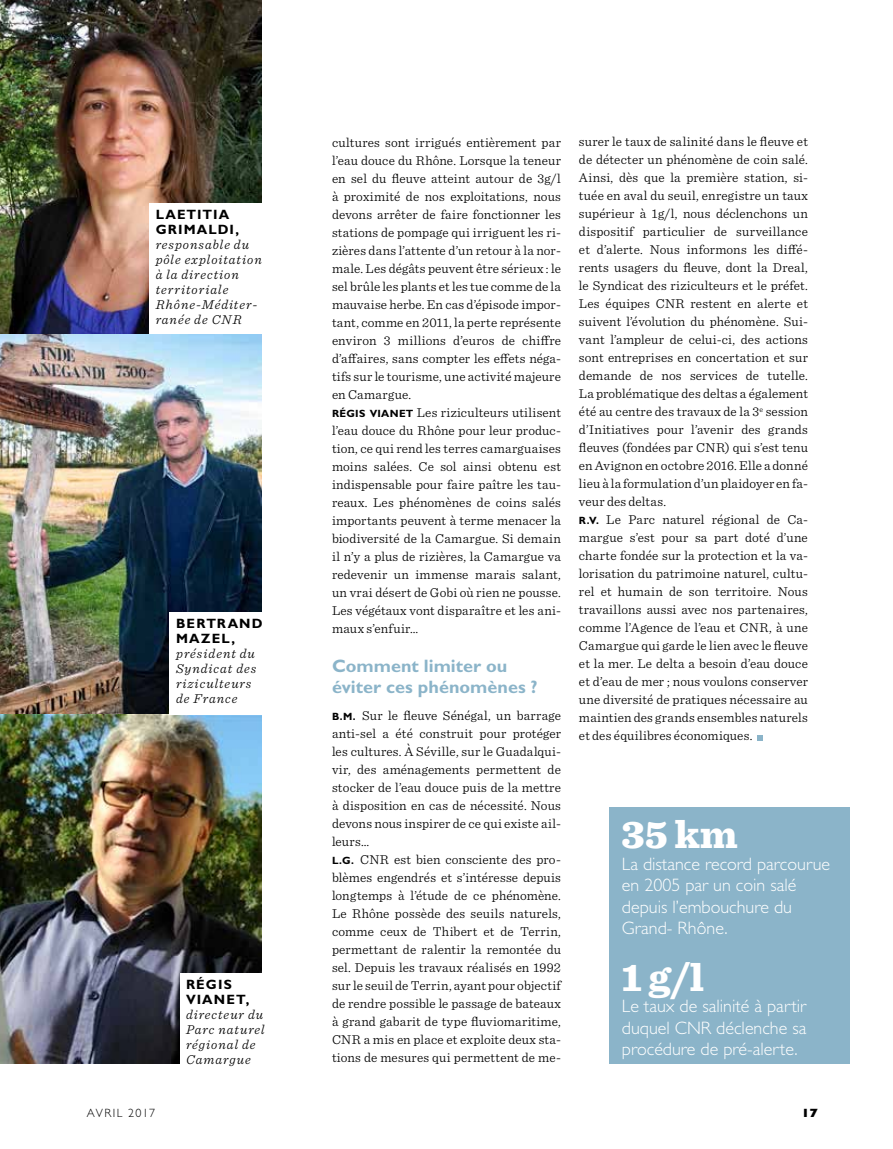
<style>
.page{position:relative;width:893px;height:1149px;background:#fff}
.page>*{position:absolute;margin:0;border:0;box-sizing:border-box;transform-origin:0 0}
.t1{font:900 40.5px "Sentinel";color:#fff}
.t2{font:300 18px/21.6px "Gill Sans Std";color:#fff}
.t3{font:700 18px/21px "Gill Sans Std";color:#8bb4c9}
.t4{font:300 13.5px/18px "Sentinel";letter-spacing:.01em;color:#000}
.t5{font:italic 300 13.5px/15px "Sentinel";letter-spacing:.07em;color:#000}
.t6{font:700 13.5px/15px "Gill Sans Std";letter-spacing:.08em;color:#000}
.t7{font:300 12px "Gill Sans Std";letter-spacing:.105em;color:#000}
.t8{font:800 12px "Gill Sans Std";color:#000}
.s1{font-family:"Gill Sans Std";font-weight:700;font-size:10.5px}
</style>
<div class="page">
<svg style="left:757px;top:735px;width:6px;height:5px"></svg>
<img style="left:0;top:333px;width:261px;height:381px">
<img style="left:0;top:0;width:261px;height:333px">
<img style="left:0;top:714px;width:261px;height:349px">
<div style="left:170px;top:612px;width:102px;height:102px;background:#fff"></div>
<div style="left:180px;top:972px;width:97px;height:95px;background:#fff"></div>
<div style="left:149px;top:203px;width:119px;height:130px;background:#fff"></div>
<div style="left:609px;top:806px;width:241px;height:257px;background:#8bb4c9"></div>
<p class="t6" style="left:156px;top:207px;width:85px">LAETITIA<br>GRIMALDI,</p>
<p class="t5" style="left:156px;top:236px;width:108px">responsable du pôle exploitation à la direction territoriale<br>Rhône-Méditer&shy;ranée de CNR</p>
<p class="t6" style="left:176px;top:615px;width:88px">BERTRAND<br>MAZEL,</p>
<p class="t5" style="left:176px;top:645px;width:82px">président du<br>Syndicat des riziculteurs de France</p>
<p class="t6" style="left:186px;top:976px;width:65px">RÉGIS<br>VIANET,</p>
<p class="t5" style="left:186px;top:1005px;width:80px">directeur du<br>Parc naturel régional de<br>Camargue</p>
<p class="t4" style="left:332px;top:132px;width:230px">cultures sont irrigués entièrement par l’eau douce du Rhône. Lorsque la teneur en sel du fleuve atteint autour de 3g/l à proximité de nos exploitations, nous devons arrêter de faire fonctionner les stations de pompage qui irriguent les ri&shy;zières dans l’attente d’un retour à la nor&shy;male. Les dégâts peuvent être sérieux : le sel brûle les plants et les tue comme de la mauvaise herbe. En cas d’épisode impor&shy;tant, comme en 2011, la perte représente environ 3 millions d’euros de chiffre d’affaires, sans compter les effets néga&shy;tifs sur le tourisme, une activité majeure en Camargue.<br><span class="s1">RÉGIS VIANET</span> Les riziculteurs utilisent l’eau douce du Rhône pour leur produc&shy;tion, ce qui rend les terres camarguaises moins salées. Ce sol ainsi obtenu est indispensable pour faire paître les tau&shy;reaux. Les phénomènes de coins salés importants peuvent à terme menacer la biodiversité de la Camargue. Si demain il n’y a plus de rizières, la Camargue va redevenir un immense marais salant, un vrai désert de Gobi où rien ne pousse.<br>Les végétaux vont disparaître et les ani&shy;maux s’enfuir…</p>
<h2 class="t3" style="left:332px;top:655px;width:207px">Comment limiter ou éviter ces phénomènes ?</h2>
<p class="t4" style="left:332px;top:705px;width:230px"><span class="s1">B.M.</span> Sur le fleuve Sénégal, un barrage anti-sel a été construit pour protéger les cultures. À Séville, sur le Guadalqui&shy;vir, des aménagements permettent de stocker de l’eau douce puis de la mettre à disposition en cas de nécessité. Nous devons nous inspirer de ce qui existe ail&shy;leurs…<br><span class="s1">L.G.</span> CNR est bien consciente des pro&shy;blèmes engendrés et s’intéresse depuis longtemps à l’étude de ce phénomène.<br>Le Rhône possède des seuils naturels, comme ceux de Thibert et de Terrin, permettant de ralentir la remontée du sel. Depuis les travaux réalisés en 1992 sur le seuil de Terrin, ayant pour objectif de rendre possible le passage de bateaux à grand gabarit de type fluviomaritime, CNR a mis en place et exploite deux sta&shy;tions de mesures qui permettent de me-</p>
<p class="t4" style="left:579px;top:131px;width:230px">surer le taux de salinité dans le fleuve et de détecter un phénomène de coin salé.<br>Ainsi, dès que la première station, si&shy;tuée en aval du seuil, enregistre un taux supérieur à 1g/l, nous déclenchons un dispositif particulier de surveillance et d’alerte. Nous informons les diffé&shy;rents usagers du fleuve, dont la Dreal, le Syndicat des riziculteurs et le préfet.<br>Les équipes CNR restent en alerte et suivent l’évolution du phénomène. Sui&shy;vant l’ampleur de celui-ci, des actions sont entreprises en concertation et sur demande de nos services de tutelle.<br>La problématique des deltas a également été au centre des travaux de la 3<sup>e</sup> session d’Initiatives pour l’avenir des grands fleuves (fondées par CNR) qui s’est tenu en Avignon en octobre 2016. Elle a donné lieu à la formulation d’un plaidoyer en fa&shy;veur des deltas.<br><span class="s1">R.V.</span> Le Parc naturel régional de Ca&shy;margue s’est pour sa part doté d’une charte fondée sur la protection et la va&shy;lorisation du patrimoine naturel, cultu&shy;rel et humain de son territoire. Nous travaillons aussi avec nos partenaires, comme l’Agence de l’eau et CNR, à une Camargue qui garde le lien avec le fleuve et la mer. Le delta a besoin d’eau douce et d’eau de mer ; nous voulons conserver une diversité de pratiques nécessaire au maintien des grands ensembles naturels et des équilibres économiques.</p>
<h1 class="t1" style="left:622px;top:801px;width:117px">35 km</h1>
<h2 class="t2" style="left:622px;top:852px;width:210px">La distance record parcourue en 2005 par un coin salé depuis l’embouchure du<br>Grand- Rhône.</h2>
<h1 class="t1" style="left:622px;top:944px;width:84px">1 g/l</h1>
<h2 class="t2" style="left:622px;top:995px;width:186px;text-align:justify">Le taux de salinité à partir duquel CNR déclenche sa procédure de pré-alerte.</h2>
<p class="t7" style="left:87px;top:1105px;width:70px">AVRIL 2017</p>
<p class="t8" style="left:801px;top:1105px;width:18px">17</p>
</div>
